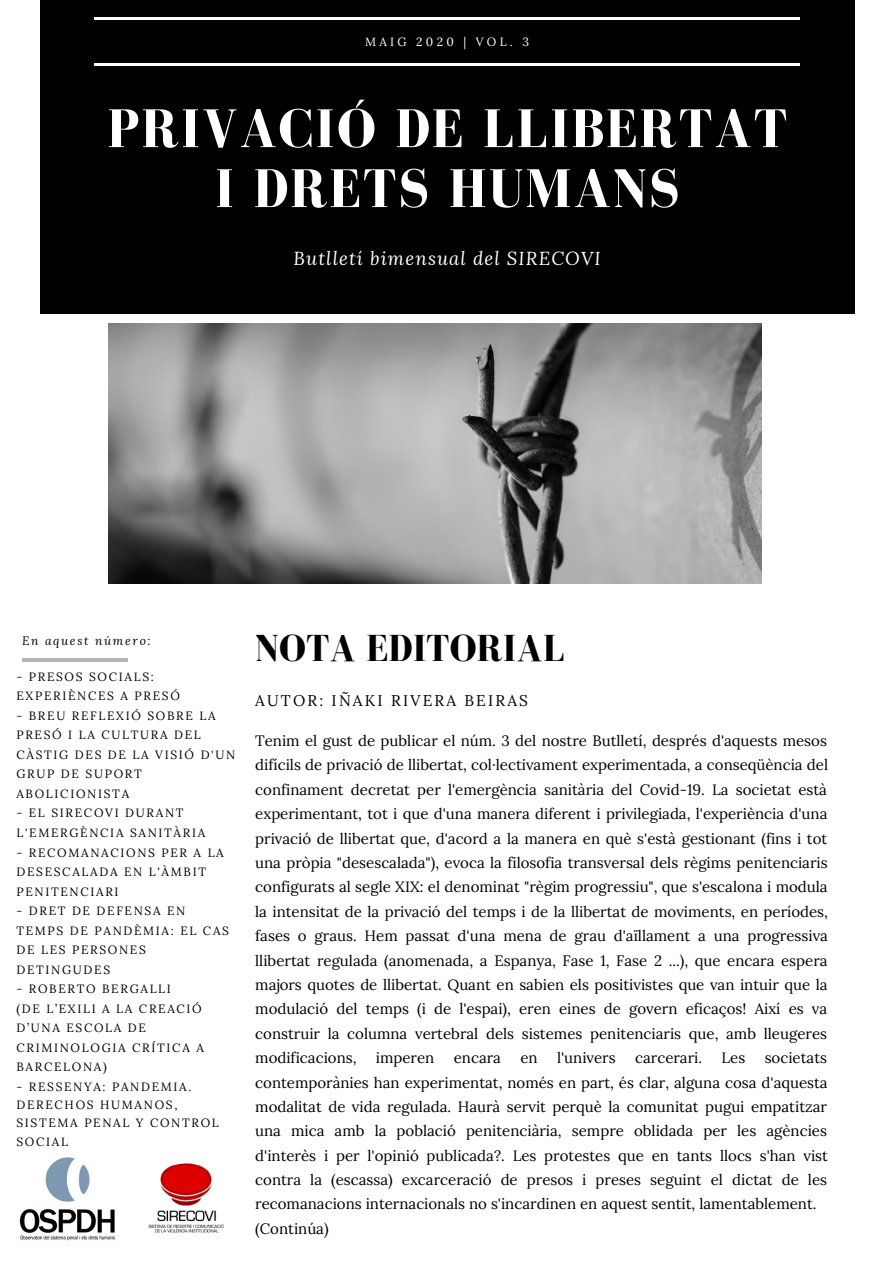
<style>
.page{position:relative;width:894px;height:1264px;background:#fff}
.page>*{position:absolute;margin:0;border:0;box-sizing:border-box;transform-origin:0 0}
.t1{font:700 55.95px/59.8px "Bodoni FLF";letter-spacing:.03em;color:#fff;text-align:center}
.t2{font:700 38.7px "Bodoni FLF";color:#000}
.t3{font:italic 18.6px "Lora";letter-spacing:.06em;color:#fff}
.t4{font:15.45px "Lora";letter-spacing:.14em;color:#000}
.t5{font:15px/24.5px "Lora";color:#000;text-align:justify}
.t6{font:12px/19.5px "Lora";letter-spacing:.14em;color:#000}
.t7{font:italic 12px "Lora";letter-spacing:.14em;color:#000}
.t8{font:12px "Lora";letter-spacing:.27em;color:#fff}
</style>
<div class="page">
<div style="left:40px;top:0;width:814px;height:314px;background:#000"></div>
<hr style="left:95px;top:63px;width:705px;height:3px;background:#fff">
<hr style="left:95px;top:17px;width:705px;height:3px;background:#fff">
<hr style="left:22px;top:658px;width:106px;height:3px;background:#000">
<img style="left:109px;top:323px;width:652px;height:260px">
<img style="left:148px;top:1163px;width:76px;height:70px">
<img style="left:19px;top:1157px;width:97px;height:84px">
<p class="t8" style="left:365px;top:34px;width:165px">MAIG 2020 | VOL. 3</p>
<h1 class="t1" style="left:107px;top:98px;width:681px">PRIVACIÓ DE LLIBERTAT<br>I DRETS HUMANS</h1>
<p class="t3" style="left:293px;top:246px;width:309px">Butlletí bimensual del SIRECOVI</p>
<p class="t7" style="left:22px;top:633px;width:130px">En aquest número:</p>
<h2 class="t2" style="left:255px;top:627px;width:311px">NOTA EDITORIAL</h2>
<p class="t4" style="left:255px;top:690px;width:274px">AUTOR: IÑAKI RIVERA BEIRAS</p>
<p class="t5" style="left:255px;top:728px;width:574px">Tenim el gust de publicar el núm. 3 del nostre Butlletí, després d'aquests mesos difícils de privació de llibertat, col·lectivament experimentada, a conseqüència del confinament decretat per l'emergència sanitària del Covid-19. La societat està experimentant, tot i que d'una manera diferent i privilegiada, l'experiència d'una privació de llibertat que, d'acord a la manera en què s'està gestionant (fins i tot una pròpia "desescalada"), evoca la filosofia transversal dels règims penitenciaris configurats al segle XIX: el denominat "règim progressiu", que s'escalona i modula la intensitat de la privació del temps i de la llibertat de moviments, en períodes, fases o graus. Hem passat d'una mena de grau d'aïllament a una progressiva llibertat regulada (anomenada, a Espanya, Fase 1, Fase 2 ...), que encara espera majors quotes de llibertat. Quant en sabien els positivistes que van intuir que la modulació del temps (i de l'espai), eren eines de govern eficaços! Així es va construir la columna vertebral dels sistemes penitenciaris que, amb lleugeres modificacions,</p>
<p class="t6" style="left:16px;top:666px;width:165px">- PRESOS SOCIALS:<br>EXPERIÈNCES A PRESÓ</p>
<p class="t6" style="left:16px;top:705px;width:220px">- BREU REFLEXIÓ SOBRE LA<br>PRESÓ I LA CULTURA DEL<br>CÀSTIG DES DE LA VISIÓ D'UN<br>GRUP DE SUPORT<br>ABOLICIONISTA</p>
<p class="t6" style="left:16px;top:803px;width:190px">- EL SIRECOVI DURANT<br>L'EMERGÈNCIA SANITÀRIA</p>
<p class="t6" style="left:16px;top:842px;width:209px">- RECOMANACIONS PER A LA<br>DESESCALADA EN L'ÀMBIT<br>PENITENCIARI</p>
<p class="t6" style="left:16px;top:900px;width:214px">- DRET DE DEFENSA EN<br>TEMPS DE PANDÈMIA: EL CAS<br>DE LES PERSONES<br>DETINGUDES</p>
<p class="t6" style="left:16px;top:979px;width:189px">- ROBERTO BERGALLI<br>(DE L’EXILI A LA CREACIÓ<br>D’UNA ESCOLA DE<br>CRIMINOLOGIA CRÍTICA A<br>BARCELONA)</p>
<p class="t6" style="left:16px;top:1077px;width:204px;line-height:18.3px">- RESSENYA: PANDEMIA.<br>DERECHOS HUMANOS,<br>SISTEMA PENAL Y CONTROL<br>SOCIAL</p>
<p class="t5" style="left:376px;top:1045px;width:60px">imperen</p>
<p class="t5" style="left:453px;top:1045px;width:49px">encara</p>
<p class="t5" style="left:520px;top:1045px;width:19px">en</p>
<p class="t5" style="left:557px;top:1045px;width:60px">l'univers</p>
<p class="t5" style="left:635px;top:1045px;width:68px">carcerari.</p>
<p class="t5" style="left:721px;top:1045px;width:25px">Les</p>
<p class="t5" style="left:255px;top:1045px;width:574px;text-align:left;text-indent:509px">societats contemporànies han experimentat, només en part, és clar, alguna cosa d'aquesta modalitat de vida regulada. Haurà servit perquè la comunitat pugui empatitzar una mica amb la població penitenciària, sempre oblidada per les agències d'interès i per l'opinió publicada?. Les protestes que en tants llocs s'han vist contra la (escassa) excarceració de presos i preses seguint el dictat de les recomanacions internacionals no s'incardinen en aquest sentit, lamentablement. (Continúa)</p>
</div>
